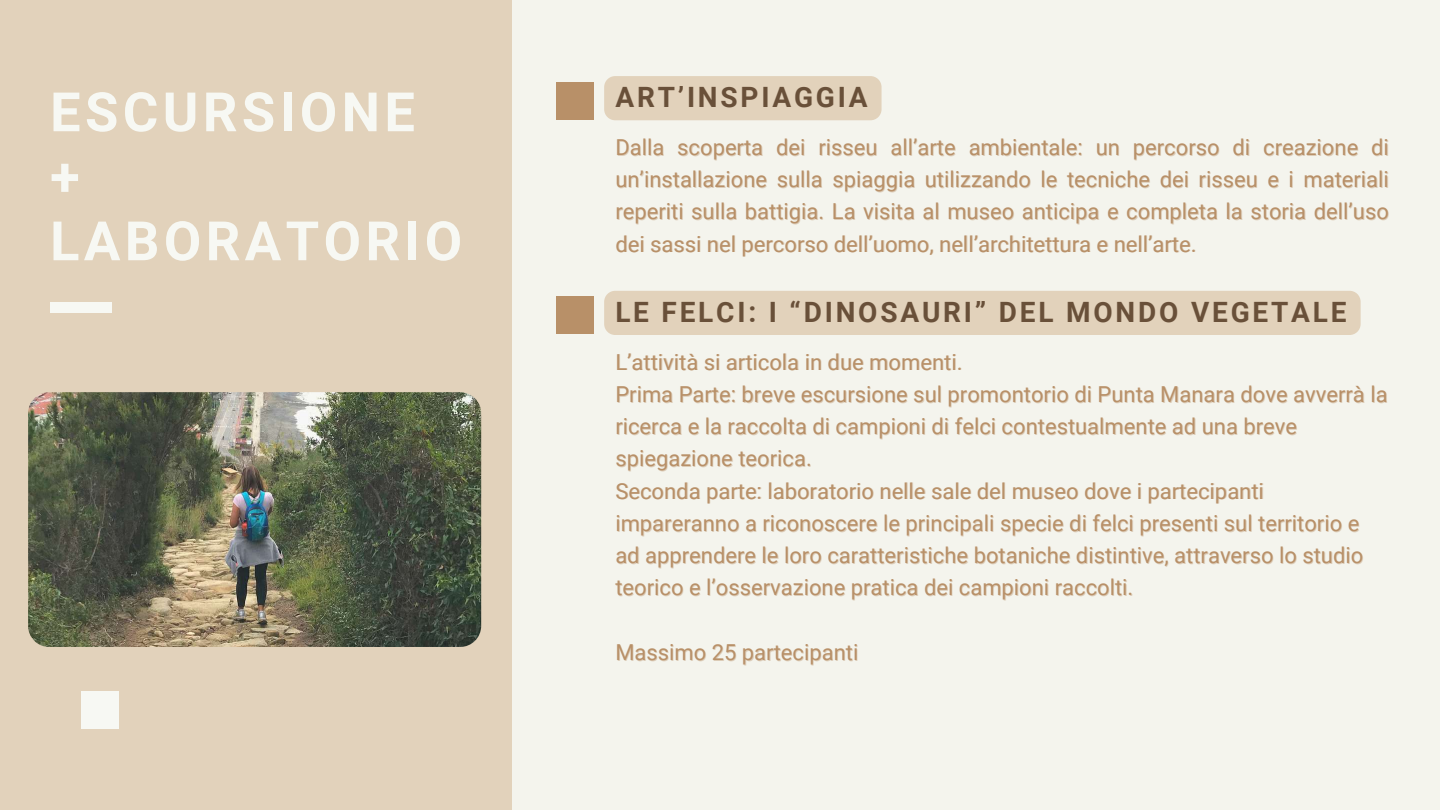
<style>
.page{position:relative;width:1440px;height:810px;background:#e2d2bb}
.page>*{position:absolute;margin:0;border:0;box-sizing:border-box;transform-origin:0 0}
.t1{font:700 54.4px/64.5px "Roboto";letter-spacing:.08em;color:#f7f8f3}
.t2{font:700 28px "Roboto";letter-spacing:.1em;color:#695039}
.t3{font:22px/32.2px "Roboto";color:#b89068;text-align:justify}
</style>
<div class="page">
<div style="left:50px;top:302px;width:61px;height:11px;background:#f7f8f3"></div>
<div style="left:512px;top:0;width:928px;height:810px;background:#f7f8f3"></div>
<div style="left:604px;top:76px;width:278px;height:44px;background:#e2d2bb"></div>
<div style="left:556px;top:82px;width:38px;height:37px;background:#b89068"></div>
<div style="left:81px;top:692px;width:37px;height:37px;background:#f7f8f3"></div>
<img style="left:28px;top:392px;width:453px;height:255px;border-radius:21px">
<div style="left:604px;top:291px;width:757px;height:44px;background:#e2d2bb"></div>
<div style="left:556px;top:296px;width:38px;height:38px;background:#b89068"></div>
<h1 class="t1" style="left:50px;top:80px;width:414px">ESCURSIONE<br>+<br>LABORATORIO</h1>
<p class="t2" style="left:615px;top:81px;width:254px">ART’INSPIAGGIA</p>
<p class="t3" style="left:615px;top:131px;width:775px">Dalla scoperta dei risseu all’arte ambientale: un percorso di creazione di un’installazione sulla spiaggia utilizzando le tecniche dei risseu e i materiali reperiti sulla battigia. La visita al museo anticipa e completa la storia dell’uso dei sassi nel percorso dell’uomo, nell’architettura e nell’arte.</p>
<p class="t2" style="left:615px;top:296px;width:733px">LE FELCI: I “DINOSAURI” DEL MONDO VEGETALE</p>
<p class="t3" style="left:615px;top:346px;width:774px;text-align:left">L’attività si articola in due momenti.<br>Prima Parte: breve escursione sul promontorio di Punta Manara dove avverrà la ricerca e la raccolta di campioni di felci contestualmente ad una breve spiegazione teorica.<br>Seconda parte: laboratorio nelle sale del museo dove i partecipanti impareranno a riconoscere le principali specie di felci presenti sul territorio e ad apprendere le loro caratteristiche botaniche distintive, attraverso lo studio teorico e l’osservazione pratica dei campioni raccolti.</p>
<p class="t3" style="left:615px;top:636px;width:244px">Massimo 25 partecipanti</p>
</div>
